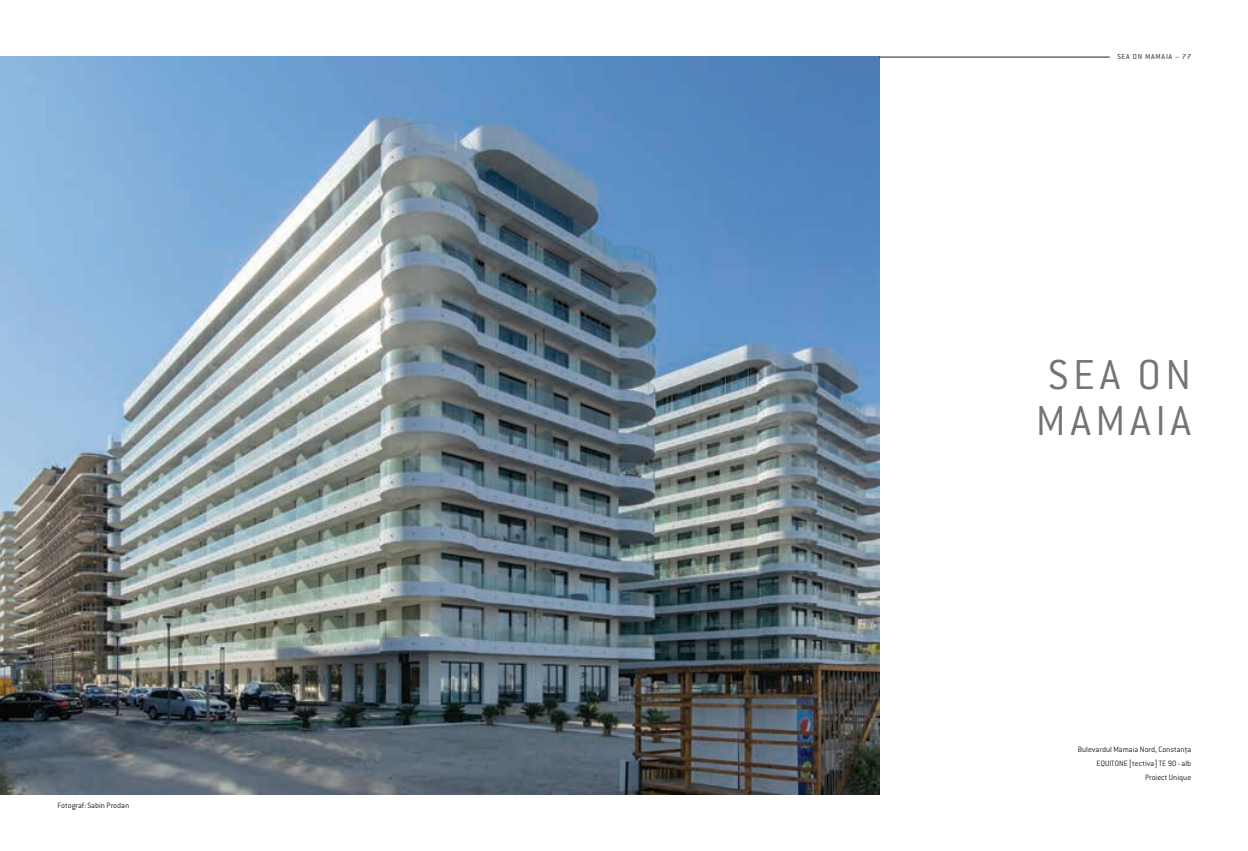
<style>
.page{position:relative;width:1248px;height:851px;background:#fff}
.page>*{position:absolute;margin:0;border:0;box-sizing:border-box;transform-origin:0 0}
.head_01{font:300 46px "ITC Conduit LTCE";letter-spacing:.1em;color:#757373}
.Base{font:300 8.5px "ITC Conduit LTCE";color:#231f20}
.Base_copy{font:300 8px "ITC Conduit LTCE";letter-spacing:.1em;color:#231f20}
</style>
<div class="page">
<img style="left:0;top:57px;width:879px;height:737px">
<hr style="left:879px;top:57px;width:230px;height:1px;background:#231f20">
<p class="Base" style="left:57px;top:800px;width:73px">Fotograf: Sabin Prodan</p>
<p class="Base_copy" style="left:1117px;top:52px;width:75px">SEA ON MAMAIA – 77</p>
<p class="head_01" style="left:1048px;top:349px;width:144px">SEA ON</p>
<p class="head_01" style="left:1035px;top:395px;width:157px">MAMAIA</p>
<p class="Base" style="left:1077px;top:744px;width:115px">Bulevardul Mamaia Nord, Constanţa</p>
<p class="Base" style="left:1096px;top:758px;width:96px">EQUITONE [tectiva] TE 90 - alb</p>
<p class="Base" style="left:1144px;top:772px;width:48px">Proiect Unique</p>
</div>
